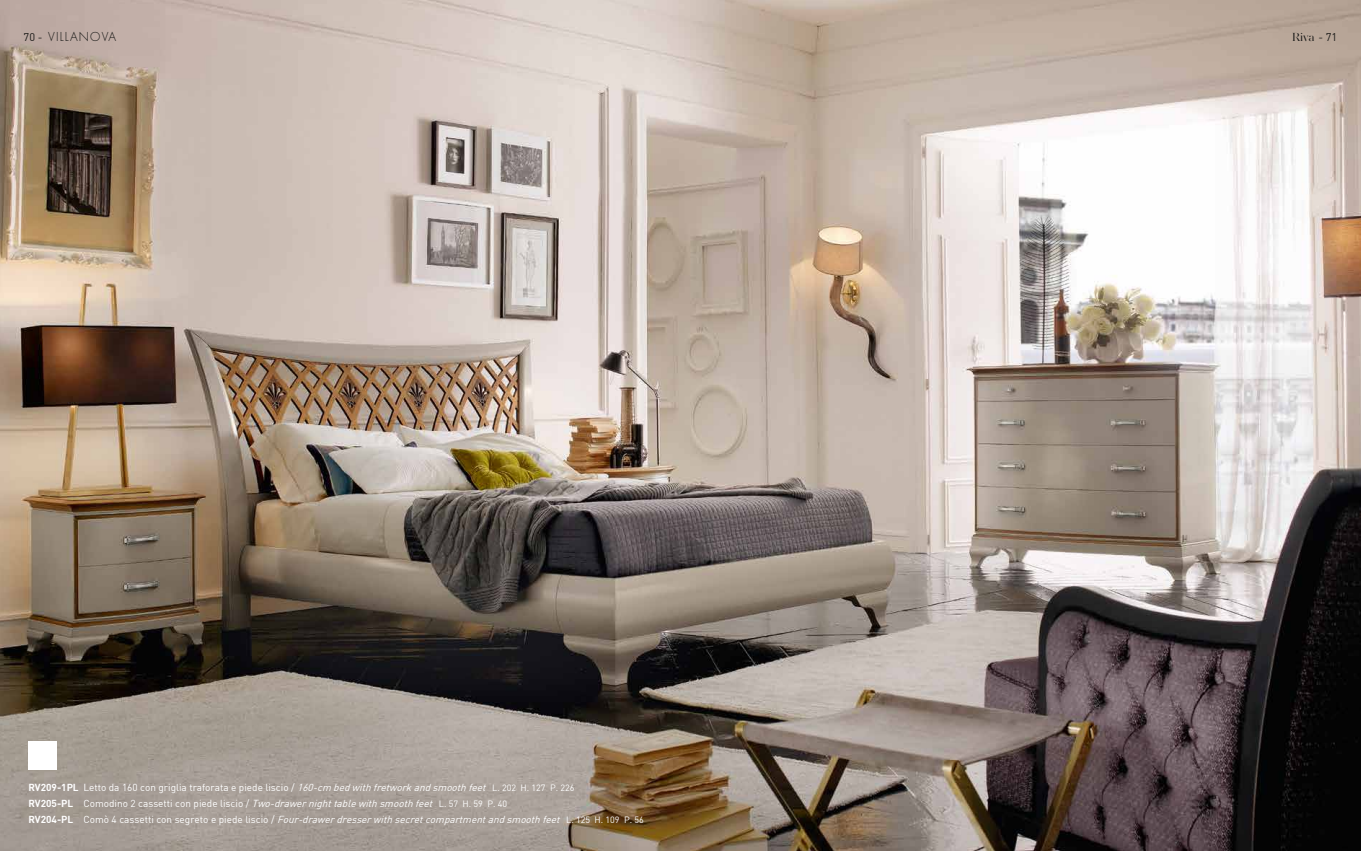
<style>
.page{position:relative;width:1361px;height:851px;background:#fff}
.page>*{position:absolute;margin:0;border:0;box-sizing:border-box;transform-origin:0 0}
.t1{font:300 12px "Futura Std";letter-spacing:.1em;color:#1a1a18}
.t2{font:300 12px "AW Conqueror Didot";color:#1a1a18}
.t3{font:italic 10px/16px "DIN";color:#fff}
.s1{font-family:"DIN";font-weight:400;font-size:11px}
.s2{font-family:"DIN Bold";font-style:normal}
.s3{font-style:normal}
.s4{font-style:normal;font-size:9px}
</style>
<div class="page">
<img style="left:0;top:0;width:1361px;height:850px">
<div style="left:28px;top:741px;width:29px;height:28px;background:#fff"></div>
<p class="t1" style="left:24px;top:29px;width:94px"><span class="s1">70 -</span> VILLANOVA</p>
<p class="t2" style="left:1292px;top:28px;width:47px">Riva <span class="s1">- 71</span></p>
<p class="t3" style="left:28px;top:778px;width:617px"><span class="s2">RV209-1PL</span> <span class="s3">Letto da 160 con griglia traforata e piede liscio /</span> 160-cm bedwithfretworkandsmoothfeet <span class="s4">L. 202 H . 127 P. 226<br></span><span class="s2">RV205-PL</span> <span class="s3">Comodino 2 cassetti con piede liscio /</span> Two-drawernighttablewithsmoothfeet <span class="s4">L. 57 H . 59 P. 40<br></span><span class="s2">RV204-PL</span> <span class="s3">Comò 4 cassetti con segreto e piede liscio /</span> Four-drawerdresserwithsecretcompartmentandsmoothfeet <span class="s4">L. 125 H . 109 P. 56</span></p>
</div>
